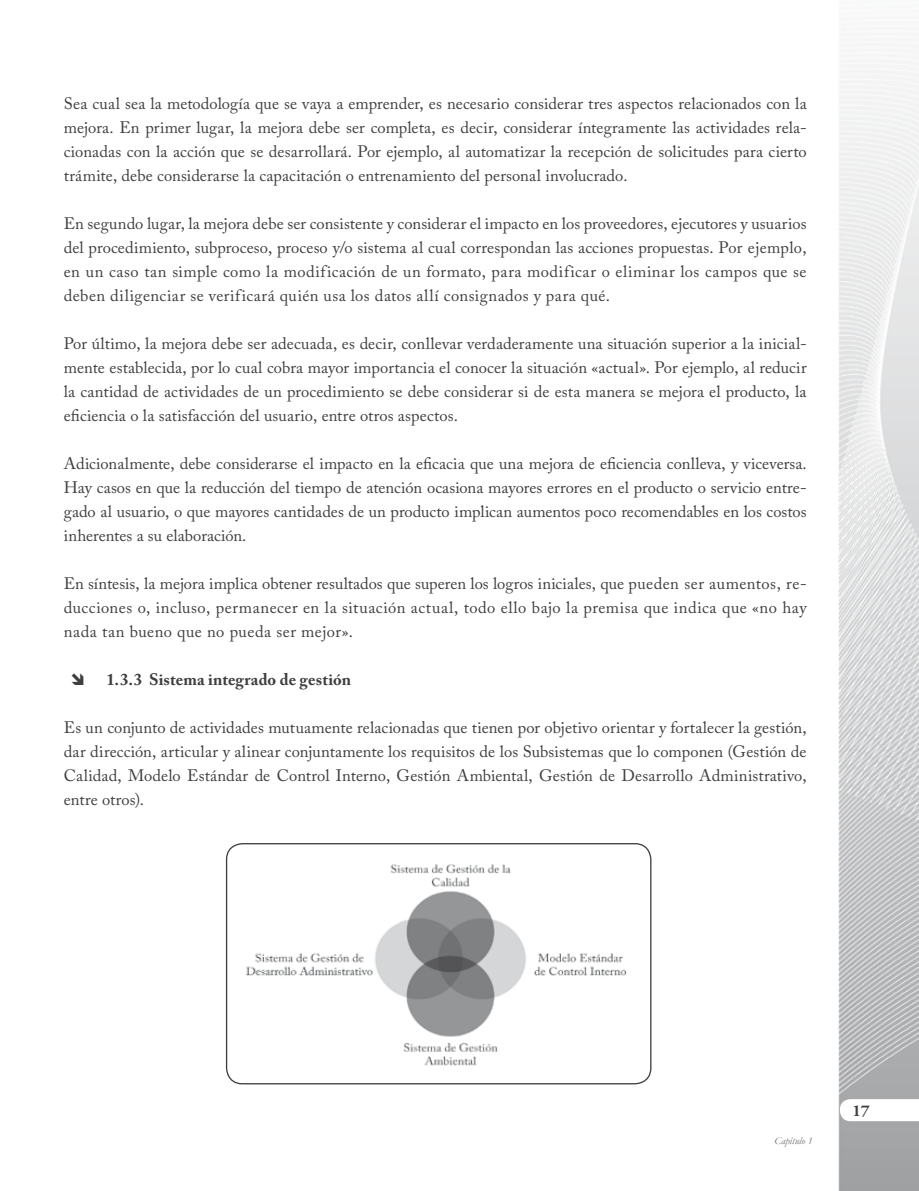
<style>
.page{position:relative;width:919px;height:1191px;background:#fff}
.page>*{position:absolute;margin:0;border:0;box-sizing:border-box;transform-origin:0 0}
.t1{font:16.5px/24px "Adobe Caslon Pro";letter-spacing:.01em;color:#3e3d40;text-align:justify}
.t2{font:700 16.5px "Adobe Caslon Pro";letter-spacing:.01em;color:#3e3d40}
.t3{font:700 16.5px "Adobe Garamond Pro";color:#3e3d40}
.t4{font:italic 10.5px "Garamond";color:#707172}
</style>
<div class="page">
<img style="left:838px;top:61px;width:80px;height:1130px">
<svg style="left:839px;top:1099px;width:79px;height:22px"></svg>
<img style="left:226px;top:847px;width:425px;height:235px">
<div style="left:226px;top:843px;width:425px;height:241px;border:1px solid #3e3d40;border-radius:16px"></div>
<p class="t1" style="left:64px;top:91px;width:744px">Sea cual sea la metodología que se vaya a emprender, es necesario considerar tres aspectos relacionados con la mejora. En primer lugar, la mejora debe ser completa, es decir, considerar íntegramente las actividades rela&shy;cionadas con la acción que se desarrollará. Por ejemplo, al automatizar la recepción de solicitudes para cierto trámite, debe considerarse la capacitación o entrenamiento del personal involucrado.</p>
<p class="t1" style="left:64px;top:211px;width:744px">En segundo lugar, la mejora debe ser consistente y considerar el impacto en los proveedores, ejecutores y usuarios del procedimiento, subproceso, proceso y/o sistema al cual correspondan las acciones propuestas. Por ejemplo, en un caso tan simple como la modificación de un formato, para modificar o eliminar los campos que se deben diligenciar se verificará quién usa los datos allí consignados y para qué.</p>
<p class="t1" style="left:64px;top:331px;width:744px">Por último, la mejora debe ser adecuada, es decir, conllevar verdaderamente una situación superior a la inicial&shy;mente establecida, por lo cual cobra mayor importancia el conocer la situación «actual». Por ejemplo, al reducir la cantidad de actividades de un procedimiento se debe considerar si de esta manera se mejora el producto, la eficiencia o la satisfacción del usuario, entre otros aspectos.</p>
<p class="t1" style="left:64px;top:451px;width:744px">Adicionalmente, debe considerarse el impacto en la eficacia que una mejora de eficiencia conlleva, y viceversa.<br>Hay casos en que la reducción del tiempo de atención ocasiona mayores errores en el producto o servicio entre&shy;gado al usuario, o que mayores cantidades de un producto implican aumentos poco recomendables en los costos inherentes a su elaboración.</p>
<p class="t1" style="left:64px;top:571px;width:744px">En síntesis, la mejora implica obtener resultados que superen los logros iniciales, que pueden ser aumentos, re&shy;ducciones o, incluso, permanecer en la situación actual, todo ello bajo la premisa que indica que «no hay nada tan bueno que no pueda ser mejor».</p>
<p class="t2" style="left:106px;top:670px;width:246px">1.3.3 Sistema integrado de gestión</p>
<p class="t1" style="left:64px;top:715px;width:744px">Es un conjunto de actividades mutuamente relacionadas que tienen por objetivo orientar y fortalecer la gestión, dar dirección, articular y alinear conjuntamente los requisitos de los Subsistemas que lo componen (Gestión de Calidad, Modelo Estándar de Control Interno, Gestión Ambiental, Gestión de Desarrollo Administrativo, entre otros).</p>
<p class="t4" style="left:774px;top:1134px;width:40px">Capítulo 1</p>
<p class="t3" style="left:852px;top:1101px;width:19px">17</p>
</div>
